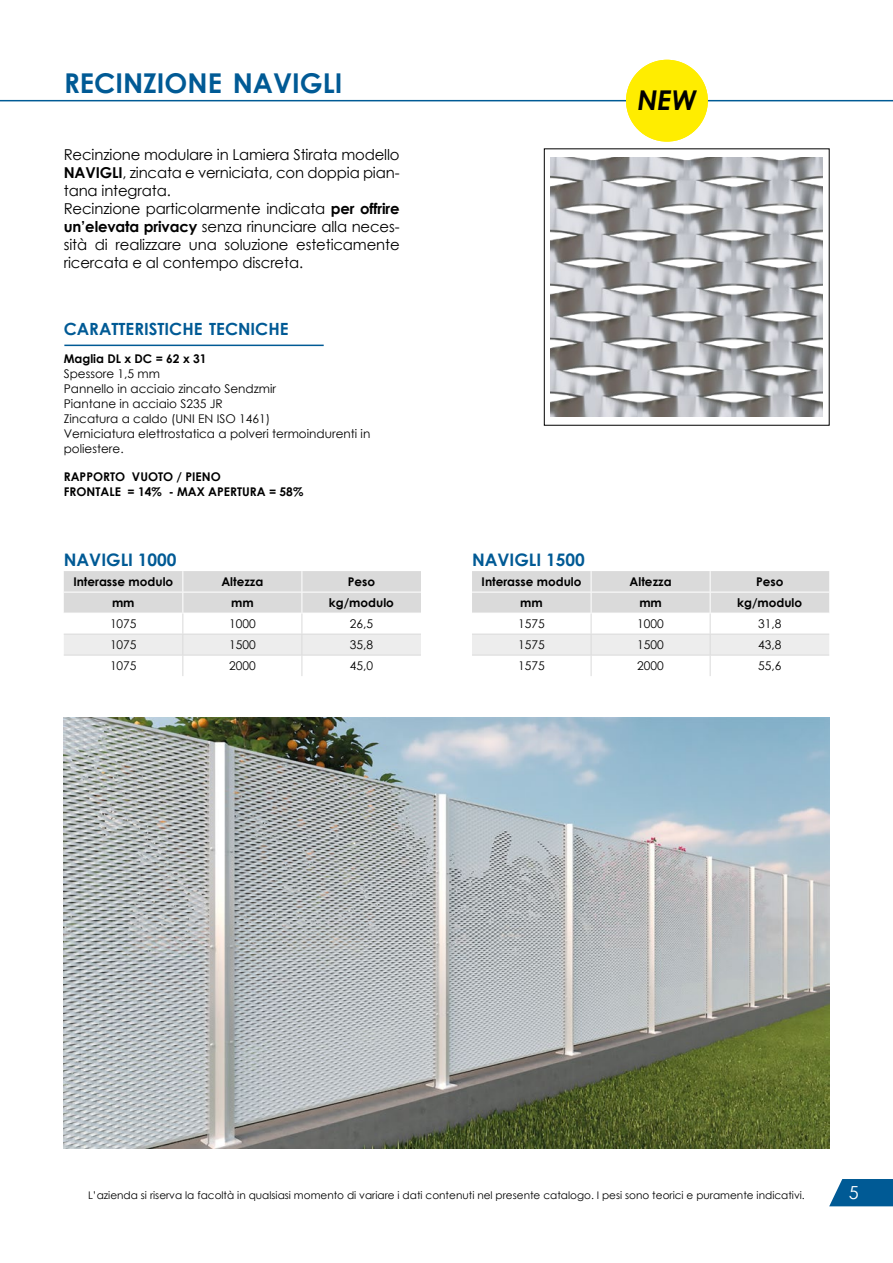
<style>
.page{position:relative;width:893px;height:1263px;background:#fff}
.page>*{position:absolute;margin:0;border:0;box-sizing:border-box;transform-origin:0 0}
.t1{font:700 27.3px "Century Gothic";color:#005a95}
.t2{font:italic 700 27.3px "Century Gothic Std";color:#000}
.t3{font:18px "Century Gothic";color:#fff}
.t4{font:700 17.25px "Century Gothic";color:#005a95}
.t5{font:700 16.8px "Century Gothic";color:#005a95}
.t6{font:15px/18px "Century Gothic";letter-spacing:-.01em;color:#000}
.t7{font:12px/15px "Century Gothic";color:#000}
.t8{font:700 12px/15px "Century Gothic";color:#000}
.t9{font:10.5px "Century Gothic";color:#000}
.s1{font-weight:700}
</style>
<div class="page">
<svg style="left:829px;top:1179px;width:64px;height:27px;background:#1b6ba0"></svg>
<hr style="left:0;top:100px;width:893px;height:1px;background:#005a95">
<div style="left:626px;top:60px;width:82px;height:82px;background:#ffed00;border-radius:50%"></div>
<hr style="left:64px;top:345px;width:260px;height:1px;background:#005a95">
<img style="left:551px;top:157px;width:272px;height:260px">
<svg style="left:64px;top:571px;width:357px;height:105px"></svg>
<svg style="left:472px;top:571px;width:357px;height:105px"></svg>
<img style="left:64px;top:717px;width:765px;height:431px">
<h1 class="t1" style="left:64px;top:66px;width:280px">RECINZIONE NAVIGLI</h1>
<p class="t6" style="left:64px;top:145px;width:337px">Recinzione modulare in Lamiera Stirata modello <span class="s1">NAVIGLI</span>, zincata e verniciata, con doppia pian&shy;tana integrata.<br>Recinzione particolarmente indicata <span class="s1">per offrire un’elevata privacy</span> senza rinunciare alla neces&shy;sità di realizzare una soluzione esteticamente ricercata e al contempo discreta.</p>
<p class="t5" style="left:64px;top:318px;width:226px">CARATTERISTICHE TECNICHE</p>
<p class="t8" style="left:64px;top:350px;width:144px">Maglia DL x DC = 62 x 31</p>
<p class="t7" style="left:64px;top:366px;width:308px">Spessore 1,5 mm<br>Pannello in acciaio zincato Sendzmir<br>Piantane in acciaio S235 JR<br>Zincatura a caldo (UNI EN ISO 1461)<br>Verniciatura elettrostatica a polveri termoindurenti in poliestere.</p>
<p class="t8" style="left:64px;top:469px;width:241px">RAPPORTO VUOTO / PIENO<br>FRONTALE = 14% - MAX APERTURA = 58%</p>
<p class="t4" style="left:64px;top:549px;width:11px">NAVIGLI</p>
<p class="t4" style="left:138px;top:549px;width:40px">1000</p>
<p class="t8" style="left:73px;top:574px;width:101px">Interasse modulo</p>
<p class="t8" style="left:221px;top:574px;width:43px">Altezza</p>
<p class="t8" style="left:348px;top:574px;width:29px">Peso</p>
<p class="t8" style="left:112px;top:595px;width:24px">mm</p>
<p class="t8" style="left:231px;top:595px;width:24px">mm</p>
<p class="t8" style="left:329px;top:595px;width:67px">kg/modulo</p>
<p class="t7" style="left:110px;top:616px;width:28px">1075</p>
<p class="t7" style="left:229px;top:616px;width:28px">1000</p>
<p class="t7" style="left:350px;top:616px;width:25px">26,5</p>
<p class="t7" style="left:110px;top:637px;width:28px">1075</p>
<p class="t7" style="left:229px;top:637px;width:28px">1500</p>
<p class="t7" style="left:350px;top:637px;width:25px">35,8</p>
<p class="t7" style="left:110px;top:658px;width:28px">1075</p>
<p class="t7" style="left:229px;top:658px;width:28px">2000</p>
<p class="t7" style="left:350px;top:658px;width:25px">45,0</p>
<h1 class="t2" style="left:637px;top:83px;width:60px">NEW</h1>
<p class="t4" style="left:472px;top:549px;width:11px">NAVIGLI</p>
<p class="t4" style="left:546px;top:549px;width:40px">1500</p>
<p class="t8" style="left:482px;top:574px;width:101px">Interasse modulo</p>
<p class="t8" style="left:630px;top:574px;width:43px">Altezza</p>
<p class="t8" style="left:756px;top:574px;width:29px">Peso</p>
<p class="t8" style="left:520px;top:595px;width:24px">mm</p>
<p class="t8" style="left:639px;top:595px;width:24px">mm</p>
<p class="t8" style="left:737px;top:595px;width:67px">kg/modulo</p>
<p class="t7" style="left:518px;top:616px;width:28px">1575</p>
<p class="t7" style="left:637px;top:616px;width:28px">1000</p>
<p class="t7" style="left:758px;top:616px;width:25px">31,8</p>
<p class="t7" style="left:518px;top:637px;width:28px">1575</p>
<p class="t7" style="left:637px;top:637px;width:28px">1500</p>
<p class="t7" style="left:758px;top:637px;width:25px">43,8</p>
<p class="t7" style="left:518px;top:658px;width:28px">1575</p>
<p class="t7" style="left:637px;top:658px;width:28px">2000</p>
<p class="t7" style="left:758px;top:658px;width:25px">55,6</p>
<p class="t9" style="left:88px;top:1188px;width:718px">L’azienda si riserva la facoltà in qualsiasi momento di variare i dati contenuti nel presente catalogo. I pesi sono teorici e puramente indicativi.</p>
<p class="t3" style="left:849px;top:1180px;width:11px">5</p>
</div>
